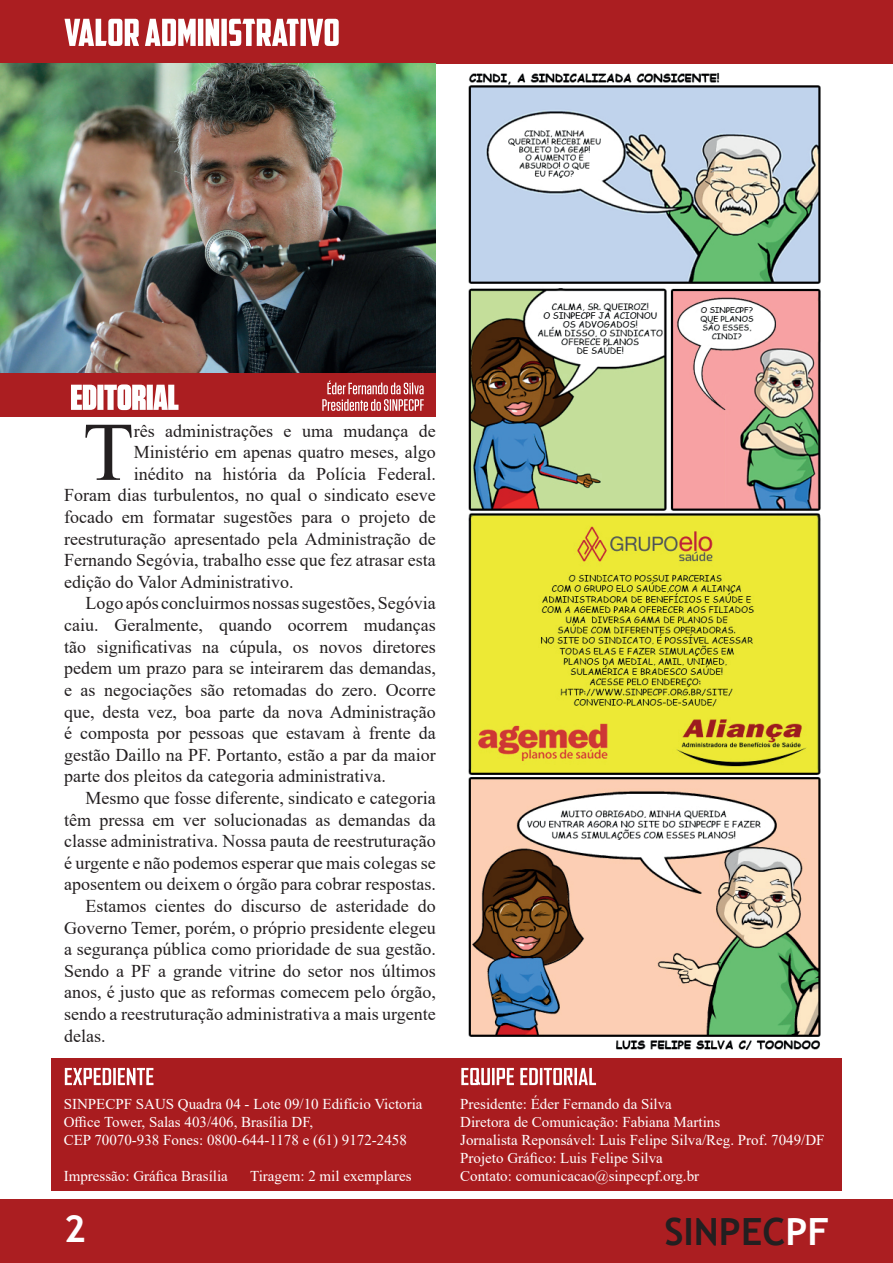
<style>
.page{position:relative;width:893px;height:1263px;background:#fff}
.page>*{position:absolute;margin:0;border:0;box-sizing:border-box;transform-origin:0 0}
.t1{font:83.25px "Times New Roman";color:#231f20}
.t2{font:700 37.5px "Trebuchet MS";color:#231f20}
.t3{font:700 37.5px "Trebuchet MS";color:#fff}
.t4{font:18px "Times New Roman";color:#231f20}
.t5{font:15px/18px "Times New Roman";color:#fff}
.s1{color:#fff}
</style>
<div class="page">
<div style="left:0;top:1199px;width:893px;height:64px;background:#ab1e21"></div>
<div style="left:0;top:0;width:893px;height:64px;background:#ab1e21"></div>
<svg style="left:65px;top:19px;width:274px;height:27px"></svg>
<img style="left:0;top:64px;width:436px;height:309px">
<div style="left:51px;top:1058px;width:791px;height:133px;background:#a91c1f"></div>
<svg style="left:65px;top:1068px;width:88px;height:17px"></svg>
<svg style="left:461px;top:1068px;width:135px;height:17px"></svg>
<div style="left:0;top:373px;width:436px;height:44px;background:#ab1e21"></div>
<svg style="left:71px;top:384px;width:108px;height:26px"></svg>
<svg style="left:322px;top:381px;width:102px;height:30px"></svg>
<img style="left:468px;top:72px;width:353px;height:977px">
<h1 class="t1" style="left:83px;top:393px;width:52px">T</h1>
<p class="t4" style="left:134px;top:418px;width:304px">rês administrações e uma mudança de</p>
<p class="t4" style="left:134px;top:439px;width:304px">Ministério em apenas quatro meses, algo</p>
<p class="t4" style="left:134px;top:461px;width:304px">inédito na história da Polícia Federal.</p>
<p class="t4" style="left:64px;top:483px;width:373px">Foram dias turbulentos, no qual o sindicato eseve</p>
<p class="t4" style="left:64px;top:504px;width:373px">focado em formatar sugestões para o projeto de</p>
<p class="t4" style="left:64px;top:526px;width:373px">reestruturação apresentado pela Administração de</p>
<p class="t4" style="left:64px;top:547px;width:373px">Fernando Segóvia, trabalho esse que fez atrasar esta</p>
<p class="t4" style="left:64px;top:569px;width:231px">edição do Valor Administrativo.</p>
<p class="t4" style="left:85px;top:591px;width:352px">Logo após concluirmos nossas sugestões, Segóvia</p>
<p class="t4" style="left:64px;top:612px;width:373px">caiu. Geralmente, quando ocorrem mudanças</p>
<p class="t4" style="left:64px;top:634px;width:373px">tão significativas na cúpula, os novos diretores</p>
<p class="t4" style="left:64px;top:655px;width:373px">pedem um prazo para se inteirarem das demandas,</p>
<p class="t4" style="left:64px;top:677px;width:373px">e as negociações são retomadas do zero. Ocorre</p>
<p class="t4" style="left:64px;top:699px;width:373px">que, desta vez, boa parte da nova Administração</p>
<p class="t4" style="left:64px;top:720px;width:373px">é composta por pessoas que estavam à frente da</p>
<p class="t4" style="left:64px;top:742px;width:373px">gestão Daillo na PF. Portanto, estão a par da maior</p>
<p class="t4" style="left:64px;top:763px;width:323px">parte dos pleitos da categoria administrativa.</p>
<p class="t4" style="left:85px;top:785px;width:352px">Mesmo que fosse diferente, sindicato e categoria</p>
<p class="t4" style="left:64px;top:807px;width:373px">têm pressa em ver solucionadas as demandas da</p>
<p class="t4" style="left:64px;top:828px;width:373px">classe administrativa. Nossa pauta de reestruturação</p>
<p class="t4" style="left:64px;top:850px;width:373px">é urgente e não podemos esperar que mais colegas se</p>
<p class="t4" style="left:64px;top:871px;width:373px">aposentem ou deixem o órgão para cobrar respostas.</p>
<p class="t4" style="left:85px;top:893px;width:352px">Estamos cientes do discurso de asteridade do</p>
<p class="t4" style="left:64px;top:915px;width:373px">Governo Temer, porém, o próprio presidente elegeu</p>
<p class="t4" style="left:64px;top:936px;width:373px">a segurança pública como prioridade de sua gestão.</p>
<p class="t4" style="left:64px;top:958px;width:373px">Sendo a PF a grande vitrine do setor nos últimos</p>
<p class="t4" style="left:64px;top:979px;width:373px">anos, é justo que as reformas comecem pelo órgão,</p>
<p class="t4" style="left:64px;top:1001px;width:373px">sendo a reestruturação administrativa a mais urgente</p>
<p class="t4" style="left:64px;top:1023px;width:43px">delas.</p>
<p class="t5" style="left:64px;top:1094px;width:360px">SINPECPF SAUS Quadra 04 - Lote 09/10 Edifício Victoria<br>Office Tower, Salas 403/406, Brasília DF,<br>CEP 70070-938 Fones: 0800-644-1178 e (61) 9172-2458</p>
<p class="t5" style="left:64px;top:1166px;width:166px">Impressão: Gráfica Brasília</p>
<p class="t5" style="left:250px;top:1166px;width:163px">Tiragem: 2 mil exemplares</p>
<p class="t5" style="left:460px;top:1094px;width:366px">Presidente: Éder Fernando da Silva<br>Diretora de Comunicação: Fabiana Martins<br>Jornalista Reponsável: Luis Felipe Silva/Reg. Prof. 7049/DF Projeto Gráfico: Luis Felipe Silva<br>Contato: comunicacao@sinpecpf.org.br</p>
<h2 class="t3" style="left:64px;top:1205px;width:23px">2</h2>
<h2 class="t2" style="left:664px;top:1208px;width:166px">SINPEC<span class="s1">PF</span></h2>
</div>
